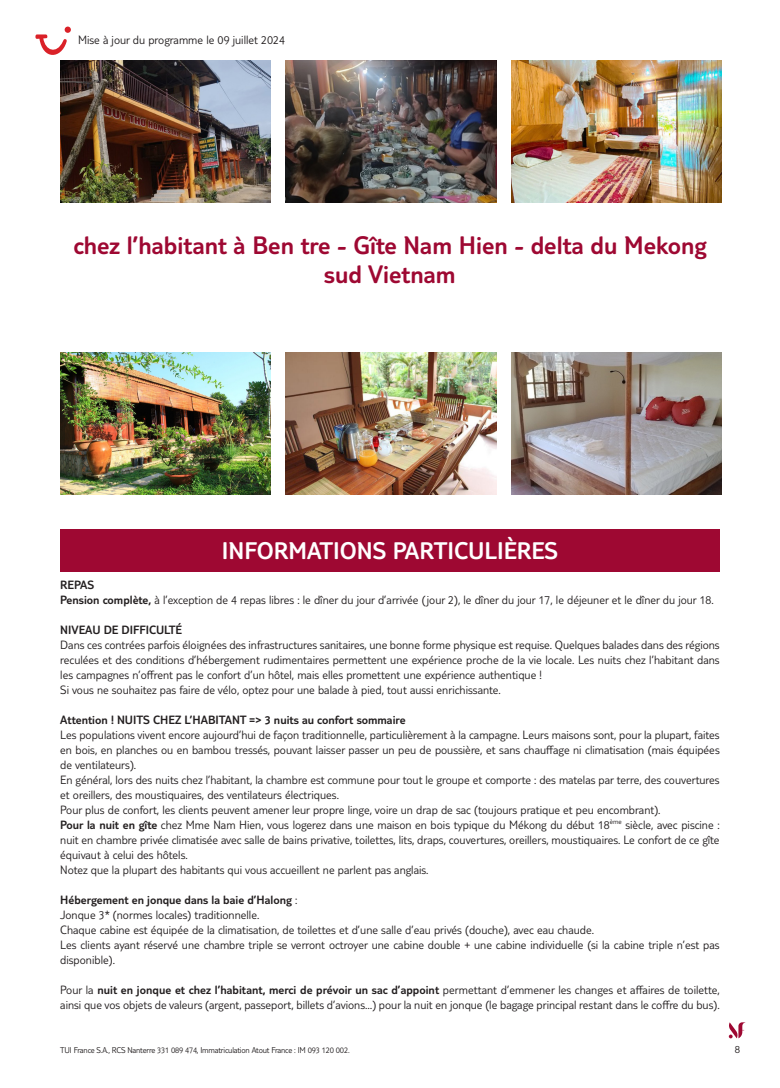
<style>
.page{position:relative;width:780px;height:1088px;background:#fff}
.page>*{position:absolute;margin:0;border:0;box-sizing:border-box;transform-origin:0 0}
.t1{font:300 26.25px/28.8px "TUI Type";color:#9e0832;text-align:center}
.t2{font:300 25px "TUI Type";color:#fff}
.t3{font:300 12.5px/15px "TUI Type";color:#231f20}
.t4{font:300 12.5px "TUI Type";color:#231f20}
.t5{font:300 11.25px "TUI Type";color:#231f20}
.t6{font:300 8.75px "TUI Type";letter-spacing:-.02em;color:#231f20}
.s1{font-style:inherit}
</style>
<div class="page">
<svg style="left:728px;top:1022px;width:18px;height:16px"></svg>
<img style="left:60px;top:60px;width:210px;height:142px">
<img style="left:286px;top:60px;width:210px;height:142px">
<img style="left:511px;top:60px;width:210px;height:142px">
<img style="left:60px;top:352px;width:210px;height:142px">
<img style="left:286px;top:352px;width:210px;height:142px">
<img style="left:511px;top:352px;width:210px;height:142px">
<div style="left:60px;top:529px;width:659px;height:43px;background:#9e0832"></div>
<svg style="left:35px;top:27px;width:36px;height:28px"></svg>
<p class="t3" style="left:78px;top:32px;width:208px">Mise à jour du programme le 09 juillet 2024</p>
<h1 class="t1" style="left:73px;top:230px;width:634px">chez l’habitant à Ben tre - Gîte Nam Hien - delta du Mekong sud Vietnam</h1>
<h2 class="t2" style="left:222px;top:536px;width:337px">INFORMATIONS PARTICULIÈRES</h2>
<p class="t3" style="left:60px;top:577px;width:655px"><span class="s1">REPAS<br>Pension complète,</span> à l’exception de 4 repas libres : le dîner du jour d’arrivée (jour 2), le dîner du jour 17, le déjeuner et le dîner du jour 18.</p>
<p class="t4" style="left:60px;top:622px;width:123px">NIVEAU DE DIFFICULTÉ</p>
<p class="t3" style="left:60px;top:637px;width:661px">Dans ces contrées parfois éloignées des infrastructures sanitaires, une bonne forme physique est requise. Quelques balades dans des régions reculées et des conditions d’hébergement rudimentaires permettent une expérience proche de la vie locale. Les nuits chez l’habitant dans les campagnes n’offrent pas le confort d’un hôtel, mais elles promettent une expérience authentique !<br>Si vous ne souhaitez pas faire de vélo, optez pour une balade à pied, tout aussi enrichissante.</p>
<p class="t4" style="left:60px;top:712px;width:347px">Attention ! NUITS CHEZ L’HABITANT =&gt; 3 nuits au confort sommaire</p>
<p class="t3" style="left:60px;top:727px;width:661px">Les populations vivent encore aujourd’hui de façon traditionnelle, particulièrement à la campagne. Leurs maisons sont, pour la plupart, faites en bois, en planches ou en bambou tressés, pouvant laisser passer un peu de poussière, et sans chauffage ni climatisation (mais équipées de ventilateurs).<br>En général, lors des nuits chez l’habitant, la chambre est commune pour tout le groupe et comporte : des matelas par terre, des couvertures et oreillers, des moustiquaires, des ventilateurs électriques.<br>Pour plus de confort, les clients peuvent amener leur propre linge, voire un drap de sac (toujours pratique et peu encombrant).<br><span class="s1">Pour la nuit en gîte</span> chez Mme Nam Hien, vous logerez dans une maison en bois typique du Mékong du début 18<sup>ème</sup> siècle, avec piscine : nuit en chambre privée climatisée avec salle de bains privative, toilettes, lits, draps, couvertures, oreillers, moustiquaires. Le confort de ce gîte équivaut à celui des hôtels.<br>Notez que la plupart des habitants qui vous accueillent ne parlent pas anglais.</p>
<p class="t3" style="left:60px;top:892px;width:661px"><span class="s1">Hébergement en jonque dans la baie d’Halong</span> :<br>Jonque 3* (normes locales) traditionnelle.<br>Chaque cabine est équipée de la climatisation, de toilettes et d’une salle d’eau privés (douche), avec eau chaude.<br>Les clients ayant réservé une chambre triple se verront octroyer une cabine double + une cabine individuelle (si la cabine triple n’est pas disponible).</p>
<p class="t3" style="left:60px;top:982px;width:661px">Pour la <span class="s1">nuit en jonque et chez l’habitant, merci de prévoir un sac d’appoint</span> permettant d’emmener les changes et affaires de toilette, ainsi que vos objets de valeurs (argent, passeport, billets d’avions…) pour la nuit en jonque (le bagage principal restant dans le coffre du bus).</p>
<p class="t6" style="left:60px;top:1045px;width:291px">TUI France S.A., RCS Nanterre 331 089 474, Immatriculation Atout France : IM 093 120 002.</p>
<p class="t5" style="left:734px;top:1042px;width:7px">8</p>
</div>
